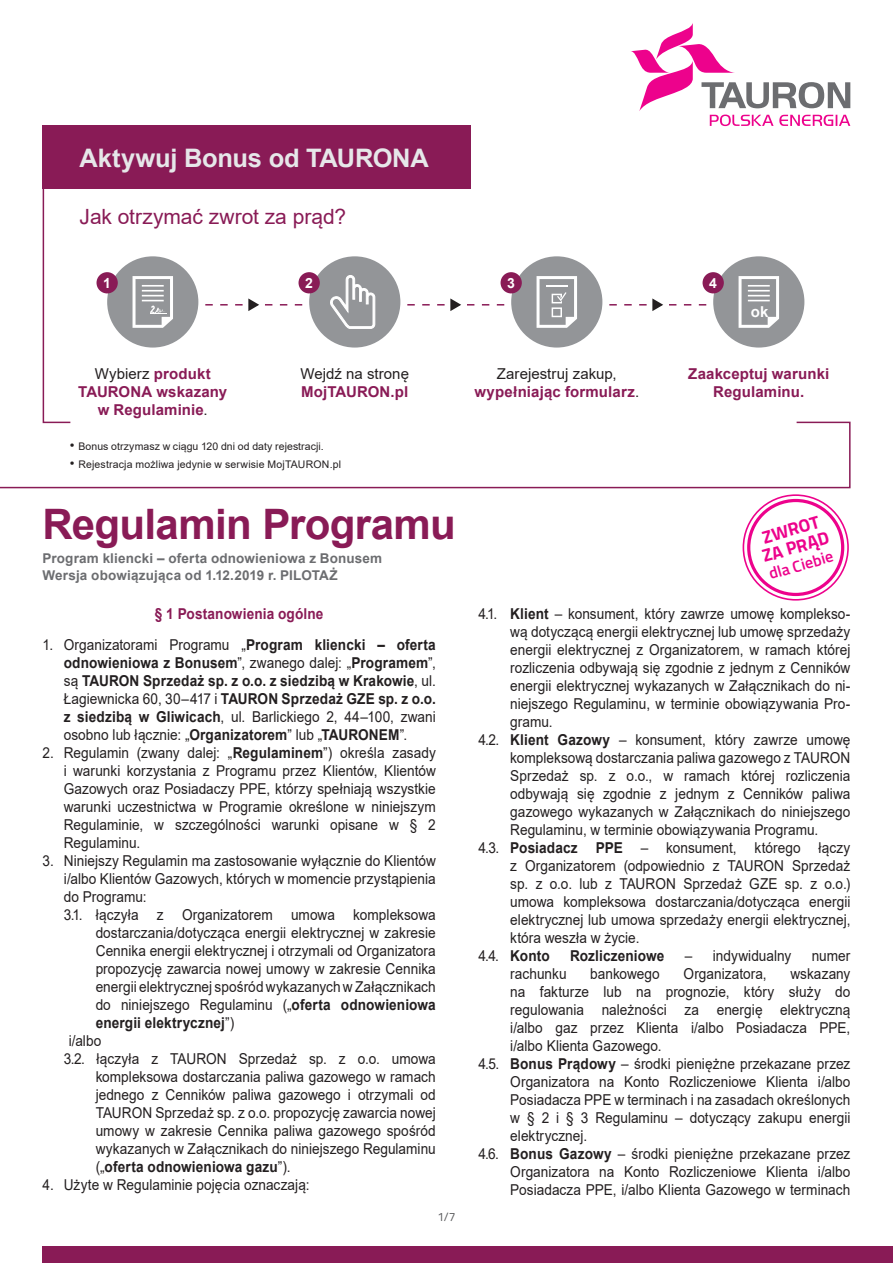
<style>
.page{position:relative;width:893px;height:1263px;background:#fff}
.page>*{position:absolute;margin:0;border:0;box-sizing:border-box;transform-origin:0 0}
.t1{font:700 42px "Arial";letter-spacing:-.015em;color:#891b56}
.t2{font:700 25.5px "Arial";letter-spacing:-.01em;color:#e6e7e9}
.t3{font:21px "Arial";letter-spacing:-.005em;color:#891b56}
.t4{font:700 18px/18px "Titillium";color:#ed028c}
.t5{font:600 16.05px "Titillium";color:#ed028c}
.t6{font:15px/18px "Arial";color:#231f20;text-align:justify;scale:.91 1}
.t7{font:700 15px/18px "Arial";letter-spacing:.01em;color:#231f20;text-align:justify;scale:.91 1}
.t8{font:700 15px/18px "Arial";letter-spacing:.01em;color:#891b56;text-align:center}
.t9{font:700 15px "Arial";letter-spacing:.01em;color:#891b56;scale:.91 1}
.t10{font:15px "Arial";color:#231f20}
.t11{font:700 15px "Arial";color:#fff}
.t12{font:700 14.1px "Arial";color:#fff}
.t13{font:700 13.5px/16.2px "Arial";letter-spacing:.015em;color:#6c6d70}
.t14{font:12px "Titillium";color:#57585a}
.t15{font:10.5px "Arial";letter-spacing:.01em;color:#231f20}
.s1{font-weight:400;color:#231f20}
.s2{font-size:13.5px}
.s3{font-weight:400}
.s4{font-weight:700}
</style>
<div class="page">
<svg style="left:42px;top:125px;width:3px;height:296px"></svg>
<div style="left:107px;top:256px;width:91px;height:92px;background:#939598;border-radius:50%"></div>
<div style="left:309px;top:256px;width:91px;height:92px;background:#939598;border-radius:50%"></div>
<div style="left:511px;top:256px;width:91px;height:92px;background:#939598;border-radius:50%"></div>
<div style="left:713px;top:256px;width:91px;height:92px;background:#939598;border-radius:50%"></div>
<div style="left:97px;top:272px;width:21px;height:21px;background:#891b56;border-radius:50%"></div>
<div style="left:299px;top:272px;width:21px;height:21px;background:#891b56;border-radius:50%"></div>
<div style="left:500px;top:272px;width:22px;height:21px;background:#891b56;border-radius:50%"></div>
<div style="left:702px;top:272px;width:22px;height:21px;background:#891b56;border-radius:50%"></div>
<svg style="left:537px;top:276px;width:40px;height:52px"></svg>
<svg style="left:739px;top:276px;width:40px;height:52px"></svg>
<svg style="left:133px;top:276px;width:40px;height:52px"></svg>
<svg style="left:330px;top:275px;width:45px;height:54px"></svg>
<svg style="left:205px;top:298px;width:97px;height:13px"></svg>
<svg style="left:407px;top:298px;width:97px;height:13px"></svg>
<svg style="left:609px;top:298px;width:97px;height:13px"></svg>
<div style="left:43px;top:125px;width:428px;height:64px;background:#891b56"></div>
<svg style="left:0;top:421px;width:851px;height:68px"></svg>
<div style="left:747px;top:499px;width:97px;height:97px;border:3px solid #ed028c;border-radius:50%"></div>
<div style="left:743px;top:494px;width:106px;height:107px;border:2px solid #ed028c;border-radius:50%"></div>
<div style="left:43px;top:1246px;width:850px;height:17px;background:#891b56"></div>
<svg style="left:631px;top:23px;width:219px;height:103px"></svg>
<h2 class="t2" style="left:80px;top:140px;width:351px">Aktywuj Bonus od TAURONA</h2>
<h3 class="t3" style="left:80px;top:202px;width:268px">Jak otrzymać zwrot za prąd?</h3>
<p class="t12" style="left:103px;top:273px;width:9px">1</p>
<p class="t12" style="left:305px;top:273px;width:9px">2</p>
<p class="t12" style="left:507px;top:273px;width:9px">3</p>
<p class="t12" style="left:709px;top:273px;width:9px">4</p>
<p class="t11" style="left:751px;top:301px;width:19px">ok</p>
<p class="t8" style="left:78px;top:365px;width:151px"><span class="s1">Wybierz</span> produkt<br>TAURONA wskazany w Regulaminie<span class="s1">.</span></p>
<p class="t10" style="left:300px;top:363px;width:110px">Wejdź na stronę</p>
<p class="t8" style="left:301px;top:383px;width:109px">MojTAURON.pl</p>
<p class="t15" style="left:70px;top:439px;width:255px"><span class="s2">•</span> Bonus otrzymasz w ciągu 120 dni od daty rejestracji.</p>
<p class="t15" style="left:70px;top:457px;width:273px"><span class="s2">•</span> Rejestracja możliwa jedynie w serwisie MojTAURON.pl</p>
<h1 class="t1" style="left:43px;top:494px;width:415px">Regulamin Programu</h1>
<p class="t13" style="left:43px;top:551px;width:341px">Program kliencki – oferta odnowieniowa z Bonusem<br>Wersja obowiązująca od 1.12.2019 r. PILOTAŻ</p>
<p class="t9" style="left:155px;top:603px;width:187px">§ 1 Postanowienia ogólne</p>
<p class="t7" style="left:64px;top:636px;width:410px;text-indent:-21px"><span class="s3">1. Organizatorami Programu „</span>Program kliencki – oferta odnowieniowa z Bonusem<span class="s3">”, zwanego dalej: „</span>Programem<span class="s3">”, są</span> TAURON Sprzedaż sp. z o.o. z siedzibą w Krakowie<span class="s3">, ul.<br>Łagiewnicka 60, 30–417 i</span> TAURON Sprzedaż GZE sp. z o.o. z siedzibą w Gliwicach<span class="s3">, ul. Barlickiego 2, 44–100, zwani osobno lub łącznie: „</span>Organizatorem<span class="s3">” lub „</span>TAURONEM<span class="s3">”.</span></p>
<p class="t6" style="left:64px;top:743px;width:410px;text-indent:-21px">2. Regulamin (zwany dalej: „<span class="s4">Regulaminem</span>”) określa zasady i warunki korzystania z Programu przez Klientów, Klientów Gazowych oraz Posiadaczy PPE, którzy spełniają wszystkie warunki uczestnictwa w Programie określone w niniejszym Regulaminie, w szczególności warunki opisane w § 2<br>Regulaminu.</p>
<p class="t6" style="left:43px;top:851px;width:434px">3. Niniejszy Regulamin ma zastosowanie wyłącznie do Klientów</p>
<p class="t6" style="left:64px;top:869px;width:410px">i/albo Klientów Gazowych, których w momencie przystąpienia</p>
<p class="t6" style="left:64px;top:887px;width:92px">do Programu:</p>
<p class="t6" style="left:64px;top:905px;width:410px">3.1. łączyła z Organizatorem umowa kompleksowa</p>
<p class="t6" style="left:96px;top:923px;width:375px">dostarczania/dotycząca energii elektrycznej w zakresie</p>
<p class="t6" style="left:96px;top:941px;width:375px">Cennika energii elektrycznej i otrzymali od Organizatora</p>
<p class="t6" style="left:96px;top:959px;width:375px">propozycję zawarcia nowej umowy w zakresie Cennika</p>
<p class="t6" style="left:96px;top:977px;width:375px">energii elektrycznej spośród wykazanych w Załącznikach</p>
<p class="t6" style="left:96px;top:995px;width:375px">do niniejszego Regulaminu („<span class="s4">oferta odnowieniowa</span></p>
<p class="t7" style="left:96px;top:1014px;width:154px">energii elektrycznej<span class="s3">”)</span></p>
<p class="t6" style="left:69px;top:1031px;width:37px">i/albo</p>
<p class="t6" style="left:64px;top:1049px;width:410px">3.2. łączyła z TAURON Sprzedaż sp. z o.o. umowa</p>
<p class="t6" style="left:96px;top:1067px;width:375px">kompleksowa dostarczania paliwa gazowego w ramach</p>
<p class="t6" style="left:96px;top:1085px;width:375px">jednego z Cenników paliwa gazowego i otrzymali od</p>
<p class="t6" style="left:96px;top:1103px;width:375px">TAURON Sprzedaż sp. z o.o. propozycję zawarcia nowej</p>
<p class="t6" style="left:96px;top:1121px;width:375px">umowy w zakresie Cennika paliwa gazowego spośród</p>
<p class="t6" style="left:96px;top:1139px;width:375px">wykazanych w Załącznikach do niniejszego Regulaminu</p>
<p class="t7" style="left:96px;top:1158px;width:216px"><span class="s3">(„</span>oferta odnowieniowa gazu<span class="s3">”).</span></p>
<p class="t6" style="left:43px;top:1175px;width:295px">4. Użyte w Regulaminie pojęcia oznaczają:</p>
<p class="t14" style="left:437px;top:1208px;width:20px">1/7</p>
<p class="t8" style="left:474px;top:365px;width:166px"><span class="s1">Zarejestruj zakup, </span>wypełniając formularz<span class="s1">.</span></p>
<p class="t8" style="left:688px;top:365px;width:143px">Zaakceptuj warunki<br>Regulaminu.</p>
<p class="t4" style="left:755px;top:529px;width:70px;rotate:-16deg">ZWROT<br>ZA PRĄD</p>
<p class="t5" style="left:766px;top:562px;width:67px;rotate:-16deg">dla Ciebie</p>
<p class="t6" style="left:478px;top:605px;width:410px">4.1. <span class="s4">Klient</span> – konsument, który zawrze umowę komplekso-</p>
<p class="t6" style="left:510px;top:623px;width:375px">wą dotyczącą energii elektrycznej lub umowę sprzedaży</p>
<p class="t6" style="left:510px;top:641px;width:375px">energii elektrycznej z Organizatorem, w ramach której</p>
<p class="t6" style="left:510px;top:659px;width:375px">rozliczenia odbywają się zgodnie z jednym z Cenników</p>
<p class="t6" style="left:510px;top:677px;width:375px">energii elektrycznej wykazanych w Załącznikach do ni-</p>
<p class="t6" style="left:510px;top:695px;width:375px">niejszego Regulaminu, w terminie obowiązywania Pro-</p>
<p class="t6" style="left:510px;top:713px;width:48px">gramu.</p>
<p class="t6" style="left:478px;top:731px;width:410px">4.2. <span class="s4">Klient Gazowy</span> – konsument, który zawrze umowę</p>
<p class="t6" style="left:510px;top:749px;width:375px">kompleksową dostarczania paliwa gazowego z TAURON</p>
<p class="t6" style="left:510px;top:767px;width:375px">Sprzedaż sp. z o.o., w ramach której rozliczenia</p>
<p class="t6" style="left:510px;top:785px;width:375px">odbywają się zgodnie z jednym z Cenników paliwa</p>
<p class="t6" style="left:510px;top:803px;width:375px">gazowego wykazanych w Załącznikach do niniejszego</p>
<p class="t6" style="left:510px;top:821px;width:340px">Regulaminu, w terminie obowiązywania Programu.</p>
<p class="t6" style="left:478px;top:839px;width:410px">4.3. <span class="s4">Posiadacz PPE</span> – konsument, którego łączy</p>
<p class="t6" style="left:510px;top:857px;width:375px">z Organizatorem (odpowiednio z TAURON Sprzedaż</p>
<p class="t6" style="left:510px;top:875px;width:375px">sp. z o.o. lub z TAURON Sprzedaż GZE sp. z o.o.)</p>
<p class="t6" style="left:510px;top:893px;width:375px">umowa kompleksowa dostarczania/dotycząca energii</p>
<p class="t6" style="left:510px;top:911px;width:375px">elektrycznej lub umowa sprzedaży energii elektrycznej,</p>
<p class="t6" style="left:510px;top:929px;width:144px">która weszła w życie.</p>
<p class="t7" style="left:478px;top:947px;width:80px"><span class="s3">4.4.</span> Konto</p>
<p class="t7" style="left:570px;top:947px;width:105px">Rozliczeniowe</p>
<p class="t6" style="left:685px;top:947px;width:119px">– indywidualny</p>
<p class="t6" style="left:812px;top:947px;width:44px">numer</p>
<p class="t6" style="left:510px;top:965px;width:63px">rachunku</p>
<p class="t6" style="left:590px;top:965px;width:78px">bankowego</p>
<p class="t6" style="left:684px;top:965px;width:93px">Organizatora,</p>
<p class="t6" style="left:790px;top:965px;width:67px">wskazany</p>
<p class="t6" style="left:510px;top:983px;width:375px">na fakturze lub na prognozie, który służy do</p>
<p class="t6" style="left:510px;top:1001px;width:375px">regulowania należności za energię elektryczną</p>
<p class="t6" style="left:510px;top:1019px;width:375px">i/albo gaz przez Klienta i/albo Posiadacza PPE,</p>
<p class="t6" style="left:510px;top:1037px;width:168px">i/albo Klienta Gazowego.</p>
<p class="t6" style="left:478px;top:1055px;width:410px">4.5. <span class="s4">Bonus Prądowy</span> – środki pieniężne przekazane przez</p>
<p class="t6" style="left:510px;top:1073px;width:375px">Organizatora na Konto Rozliczeniowe Klienta i/albo</p>
<p class="t6" style="left:510px;top:1091px;width:375px">Posiadacza PPE w terminach i na zasadach określonych</p>
<p class="t6" style="left:510px;top:1109px;width:375px">w § 2 i § 3 Regulaminu – dotyczący zakupu energii</p>
<p class="t6" style="left:510px;top:1127px;width:86px">elektrycznej.</p>
<p class="t6" style="left:478px;top:1145px;width:410px">4.6. <span class="s4">Bonus Gazowy</span> – środki pieniężne przekazane przez</p>
<p class="t6" style="left:510px;top:1163px;width:375px">Organizatora na Konto Rozliczeniowe Klienta i/albo</p>
<p class="t6" style="left:510px;top:1181px;width:375px">Posiadacza PPE, i/albo Klienta Gazowego w terminach</p>
</div>
